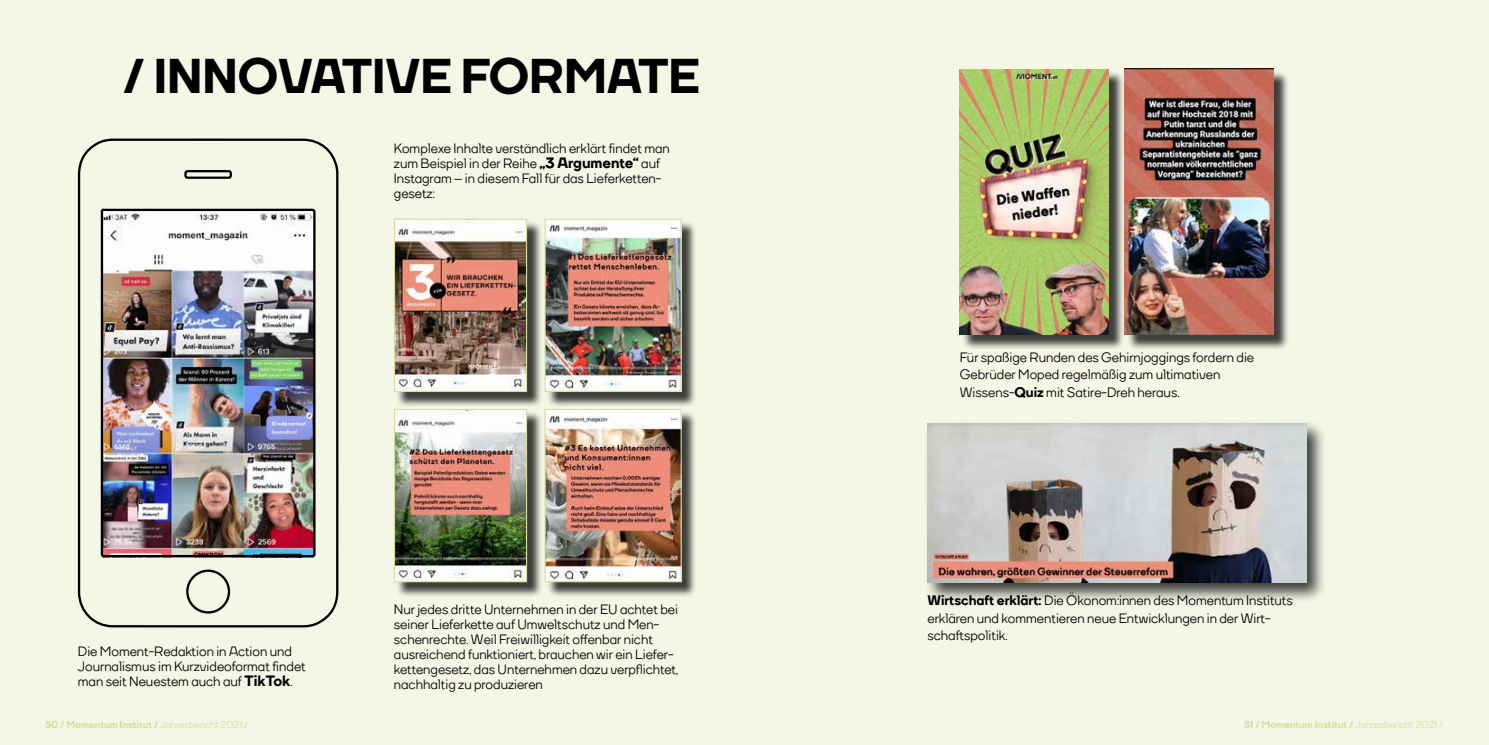
<style>
.page{position:relative;width:1489px;height:745px;background:#fff}
.page>*{position:absolute;margin:0;border:0;box-sizing:border-box;transform-origin:0 0}
.t1{font:800 48.75px "TT Firs";color:#000}
.t2{font:500 13.75px/15px "TT Firs";color:#000}
.t3{font:800 10px "TT Firs";color:#d5df9e}
.s1{font-weight:800;font-size:15px}
.s2{font-weight:500}
.s3{font-weight:800}
</style>
<div class="page">
<div style="left:0;top:0;width:1488px;height:744px;background:#f4f6e6"></div>
<div style="left:924px;top:419px;width:402px;height:184px;background:#000;opacity:.75"></div>
<img style="left:927px;top:423px;width:378px;height:159px">
<div style="left:961px;top:71px;width:163px;height:279px;background:#000;opacity:.75"></div>
<img style="left:959px;top:69px;width:149px;height:265px">
<div style="left:1126px;top:71px;width:162px;height:279px;background:#000;opacity:.75"></div>
<img style="left:1124px;top:69px;width:149px;height:265px">
<div style="left:396px;top:220px;width:146px;height:187px;background:#000;opacity:.75"></div>
<img style="left:396px;top:220px;width:129px;height:170px">
<div style="left:394px;top:218px;width:133px;height:174px;border:1px solid #d5de9d"></div>
<div style="left:396px;top:410px;width:146px;height:187px;background:#000;opacity:.75"></div>
<img style="left:396px;top:410px;width:129px;height:170px">
<div style="left:394px;top:408px;width:133px;height:174px;border:1px solid #d5de9d"></div>
<div style="left:546px;top:220px;width:151px;height:187px;background:#000;opacity:.75"></div>
<img style="left:546px;top:220px;width:133px;height:170px">
<div style="left:544px;top:218px;width:137px;height:174px;border:1px solid #d5de9d"></div>
<div style="left:546px;top:410px;width:151px;height:187px;background:#000;opacity:.75"></div>
<img style="left:546px;top:410px;width:133px;height:170px">
<div style="left:544px;top:408px;width:137px;height:174px;border:1px solid #d5de9d"></div>
<img style="left:77px;top:138px;width:262px;height:490px">
<h1 class="t1" style="left:123px;top:45px;width:577px">/ INNOVATIVE FORMATE</h1>
<p class="t2" style="left:394px;top:140px;width:277px">Komplexe Inhalte verständlich erklärt findet man zum Beispiel in der Reihe <span class="s1">„3 Argumente“</span> auf Instagram – in diesem Fall für das Lieferketten&shy;gesetz:</p>
<p class="t2" style="left:78px;top:643px;width:229px">Die Moment-Redaktion in Action und<br>Journalismus im Kurzvideoformat findet man seit Neuestem auch auf <span class="s1">TikTok</span>.</p>
<p class="t3" style="left:45px;top:717px;width:204px">50 / Momentum Institut / <span class="s2">Jahresbericht 2021 /</span></p>
<p class="t2" style="left:394px;top:601px;width:286px">Nur jedes dritte Unternehmen in der EU achtet bei seiner Lieferkette auf Umweltschutz und Men&shy;schenrechte. Weil Freiwilligkeit offenbar nicht ausreichend funktioniert, brauchen wir ein Liefer&shy;kettengesetz, das Unternehmen dazu verpflichtet, nachhaltig zu produzieren</p>
<p class="t2" style="left:959px;top:348px;width:296px;line-height:17.8px">Für spaßige Runden des Gehirnjoggings fordern die<br>Gebrüder Moped regelmäßig zum ultimativen<br>Wissens-<span class="s3">Quiz</span> mit Satire-Dreh heraus.</p>
<p class="t2" style="left:927px;top:590px;width:367px;line-height:17.8px"><span class="s3">Wirtschaft erklärt:</span> Die Ökonom:innen des Momentum Instituts erklären und kommentieren neue Entwicklungen in der Wirt&shy;schaftspolitik.</p>
<p class="t3" style="left:1243px;top:717px;width:200px">51 / Momentum Institut / <span class="s2">Jahresbericht 2021 /</span></p>
</div>
